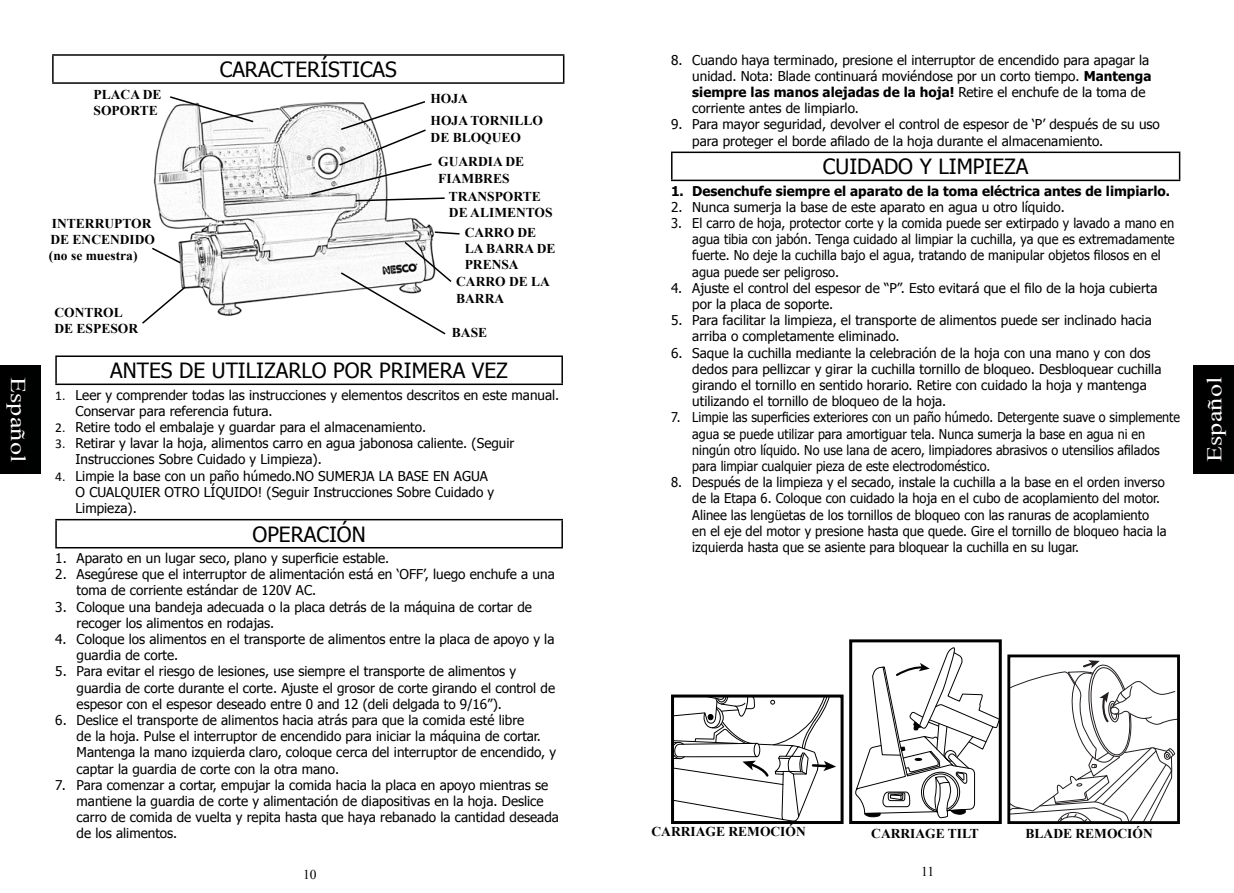
<style>
.page{position:relative;width:1234px;height:893px;background:#fff}
.page>*{position:absolute;margin:0;border:0;box-sizing:border-box;transform-origin:0 0}
.t1{font:21px "Tahoma";color:#000}
.t2{font:21px "Times New Roman";letter-spacing:.005em;color:#fff;scale:1.25 1}
.t3{font:13.5px/16.2px "Tahoma";color:#000}
.t4{font:13.5px/16.2px "Tahoma";color:#000;scale:.96 1}
.t5{font:13.5px/16.2px "Tahoma";color:#000;scale:.93 1}
.t6{font:13.5px/16.2px "Tahoma";color:#000;scale:.95 1}
.t7{font:700 13.5px/16.2px "Times New Roman";color:#000}
.t8{font:700 13.5px "Tahoma";color:#000}
.t9{font:13.5px "Times New Roman";color:#000}
.s1{font-family:"Calibri"}
.s2{font-weight:700}
</style>
<div class="page">
<div style="left:1193px;top:365px;width:40px;height:108px;background:#000101"></div>
<div style="left:0;top:365px;width:40px;height:108px;background:#000101"></div>
<hr style="left:671px;top:152px;width:508px;height:1px;background:#000">
<svg style="left:671px;top:153px;width:1px;height:27px"></svg>
<svg style="left:1178px;top:153px;width:1px;height:27px"></svg>
<hr style="left:671px;top:180px;width:508px;height:1px;background:#000">
<img style="left:153px;top:103px;width:280px;height:213px">
<svg style="left:142px;top:285px;width:45px;height:39px"></svg>
<svg style="left:168px;top:96px;width:87px;height:27px"></svg>
<svg style="left:309px;top:101px;width:136px;height:101px"></svg>
<svg style="left:339px;top:231px;width:121px;height:104px"></svg>
<svg style="left:152px;top:246px;width:30px;height:19px"></svg>
<svg style="left:1011px;top:660px;width:164px;height:160px"></svg>
<div style="left:1007px;top:654px;width:172px;height:170px;border:3px solid #000"></div>
<svg style="left:675px;top:698px;width:161px;height:122px"></svg>
<div style="left:671px;top:694px;width:172px;height:130px;border:3px solid #000"></div>
<svg style="left:855px;top:647px;width:142px;height:172px"></svg>
<div style="left:849px;top:639px;width:152px;height:185px;border:3px solid #000"></div>
<hr style="left:52px;top:54px;width:512px;height:2px;background:#000">
<hr style="left:52px;top:56px;width:2px;height:26px;background:#000">
<svg style="left:563px;top:56px;width:1px;height:26px"></svg>
<hr style="left:52px;top:82px;width:512px;height:2px;background:#000">
<hr style="left:55px;top:355px;width:508px;height:2px;background:#000">
<hr style="left:55px;top:357px;width:2px;height:27px;background:#000">
<hr style="left:561px;top:357px;width:2px;height:27px;background:#000">
<hr style="left:55px;top:384px;width:508px;height:1px;background:#000">
<hr style="left:55px;top:519px;width:508px;height:1px;background:#000">
<hr style="left:55px;top:520px;width:2px;height:27px;background:#000">
<hr style="left:561px;top:520px;width:2px;height:27px;background:#000">
<hr style="left:55px;top:547px;width:508px;height:1px;background:#000">
<h1 class="t2" style="left:32px;top:377px;width:70px;rotate:90deg">Español</h1>
<p class="t7" style="left:94px;top:86px;width:69px">PLACA DE<br>SOPORTE</p>
<p class="t7" style="left:49px;top:215px;width:108px">INTERRUPTOR<br>DE ENCENDIDO (no se muestra)</p>
<p class="t7" style="left:54px;top:304px;width:85px">CONTROL<br>DE ESPESOR</p>
<h1 class="t1" style="left:220px;top:55px;width:179px">CARACTERÍSTICAS</h1>
<p class="t7" style="left:430px;top:90px;width:39px">HOJA</p>
<p class="t7" style="left:430px;top:112px;width:114px">HOJA TORNILLO<br>DE BLOQUEO</p>
<p class="t7" style="left:438px;top:153px;width:87px">GUARDIA DE<br>FIAMBRES</p>
<p class="t7" style="left:449px;top:188px;width:105px">TRANSPORTE<br>DE ALIMENTOS</p>
<p class="t7" style="left:464px;top:224px;width:92px">CARRO DE<br>LA BARRA DE<br>PRENSA</p>
<p class="t7" style="left:456px;top:273px;width:95px">CARRO DE LA<br>BARRA</p>
<p class="t7" style="left:452px;top:324px;width:37px">BASE</p>
<h1 class="t1" style="left:110px;top:357px;width:399px">ANTES DE UTILIZARLO POR PRIMERA VEZ</h1>
<p class="t3" style="left:76px;top:386px;width:485px;text-indent:-20px"><span class="s1">1.</span> Leer y comprender todas las instrucciones y elementos descritos en este manual.<br>Conservar para referencia futura.</p>
<p class="t3" style="left:55px;top:418px;width:372px"><span class="s1">2.</span> Retire todo el embalaje y guardar para el almacenamiento.</p>
<p class="t3" style="left:76px;top:434px;width:440px;text-indent:-20px"><span class="s1">3.</span> Retirar y lavar la hoja, alimentos carro en agua jabonosa caliente. (Seguir<br>Instrucciones Sobre Cuidado y Limpieza).</p>
<p class="t3" style="left:76px;top:467px;width:420px;text-indent:-20px"><span class="s1">4.</span> Limpie la base con un paño húmedo.NO SUMERJA LA BASE EN AGUA<br>O CUALQUIER OTRO LÍQUIDO! (Seguir Instrucciones Sobre Cuidado y<br>Limpieza).</p>
<h1 class="t1" style="left:252px;top:520px;width:115px">OPERACIÓN</h1>
<p class="t3" style="left:55px;top:549px;width:335px">1. Aparato en un lugar seco, plano y superficie estable.</p>
<p class="t3" style="left:77px;top:565px;width:479px;text-indent:-21px">2. Asegúrese que el interruptor de alimentación está en ‘OFF’, luego enchufe a una toma de corriente estándar de 120V AC.</p>
<p class="t3" style="left:77px;top:598px;width:457px;text-indent:-21px">3. Coloque una bandeja adecuada o la placa detrás de la máquina de cortar de recoger los alimentos en rodajas.</p>
<p class="t3" style="left:77px;top:630px;width:479px;text-indent:-21px">4. Coloque los alimentos en el transporte de alimentos entre la placa de apoyo y la guardia de corte.</p>
<p class="t3" style="left:77px;top:663px;width:480px;text-indent:-21px">5. Para evitar el riesgo de lesiones, use siempre el transporte de alimentos y guardia de corte durante el corte. Ajuste el grosor de corte girando el control de espesor con el espesor deseado entre 0 and 12 (deli delgada to 9/16”).</p>
<p class="t3" style="left:77px;top:711px;width:481px;text-indent:-21px">6. Deslice el transporte de alimentos hacia atrás para que la comida esté libre<br>de la hoja. Pulse el interruptor de encendido para iniciar la máquina de cortar.<br>Mantenga la mano izquierda claro, coloque cerca del interruptor de encendido, y captar la guardia de corte con la otra mano.</p>
<p class="t3" style="left:77px;top:776px;width:483px;text-indent:-21px">7. Para comenzar a cortar, empujar la comida hacia la placa en apoyo mientras se mantiene la guardia de corte y alimentación de diapositivas en la hoja. Deslice carro de comida de vuelta y repita hasta que haya rebanado la cantidad deseada de los alimentos.</p>
<p class="t3" style="left:692px;top:51px;width:460px;text-indent:-21px">8. Cuando haya terminado, presione el interruptor de encendido para apagar la unidad. Nota: Blade continuará moviéndose por un corto tiempo. <span class="s2">Mantenga siempre las manos alejadas de la hoja!</span> Retire el enchufe de la toma de corriente antes de limpiarlo.</p>
<p class="t3" style="left:692px;top:116px;width:469px;text-indent:-21px">9. Para mayor seguridad, devolver el control de espesor de ‘P’ después de su uso para proteger el borde afilado de la hoja durante el almacenamiento.</p>
<h1 class="t1" style="left:822px;top:153px;width:207px">CUIDADO Y LIMPIEZA</h1>
<p class="t8" style="left:671px;top:181px;width:500px">1. Desenchufe siempre el aparato de la toma eléctrica antes de limpiarlo.</p>
<p class="t3" style="left:671px;top:198px;width:395px">2. Nunca sumerja la base de este aparato en agua u otro líquido.</p>
<p class="t6" style="left:692px;top:214px;width:509px;text-indent:-21px">3. El carro de hoja, protector corte y la comida puede ser extirpado y lavado a mano en agua tibia con jabón. Tenga cuidado al limpiar la cuchilla, ya que es extremadamente fuerte. No deje la cuchilla bajo el agua, tratando de manipular objetos filosos en el agua puede ser peligroso.</p>
<p class="t3" style="left:692px;top:279px;width:466px;text-indent:-21px">4. Ajuste el control del espesor de “P”. Esto evitará que el filo de la hoja cubierta por la placa de soporte.</p>
<p class="t3" style="left:692px;top:312px;width:461px;text-indent:-21px">5. Para facilitar la limpieza, el transporte de alimentos puede ser inclinado hacia arriba o completamente eliminado.</p>
<p class="t3" style="left:692px;top:344px;width:470px;text-indent:-21px">6. Saque la cuchilla mediante la celebración de la hoja con una mano y con dos dedos para pellizcar y girar la cuchilla tornillo de bloqueo. Desbloquear cuchilla girando el tornillo en sentido horario. Retire con cuidado la hoja y mantenga utilizando el tornillo de bloqueo de la hoja.</p>
<p class="t5" style="left:692px;top:409px;width:526px;text-indent:-21px">7. Limpie las superficies exteriores con un paño húmedo. Detergente suave o simplemente agua se puede utilizar para amortiguar tela. Nunca sumerja la base en agua ni en ningún otro líquido. No use lana de acero, limpiadores abrasivos o utensilios afilados para limpiar cualquier pieza de este electrodoméstico.</p>
<p class="t4" style="left:692px;top:474px;width:495px;text-indent:-21px">8. Después de la limpieza y el secado, instale la cuchilla a la base en el orden inverso de la Etapa 6. Coloque con cuidado la hoja en el cubo de acoplamiento del motor.<br>Alinee las lengüetas de los tornillos de bloqueo con las ranuras de acoplamiento en el eje del motor y presione hasta que quede. Gire el tornillo de bloqueo hacia la izquierda hasta que se asiente para bloquear la cuchilla en su lugar.</p>
<p class="t7" style="left:651px;top:823px;width:156px">CARRIAGE REMOCIÓN</p>
<p class="t7" style="left:871px;top:825px;width:109px">CARRIAGE TILT</p>
<p class="t7" style="left:1025px;top:825px;width:129px">BLADE REMOCIÓN</p>
<p class="t9" style="left:303px;top:865px;width:15px">10</p>
<p class="t9" style="left:921px;top:862px;width:15px">11</p>
<h1 class="t2" style="left:1199px;top:462px;width:70px;rotate:-90deg">Español</h1>
</div>
